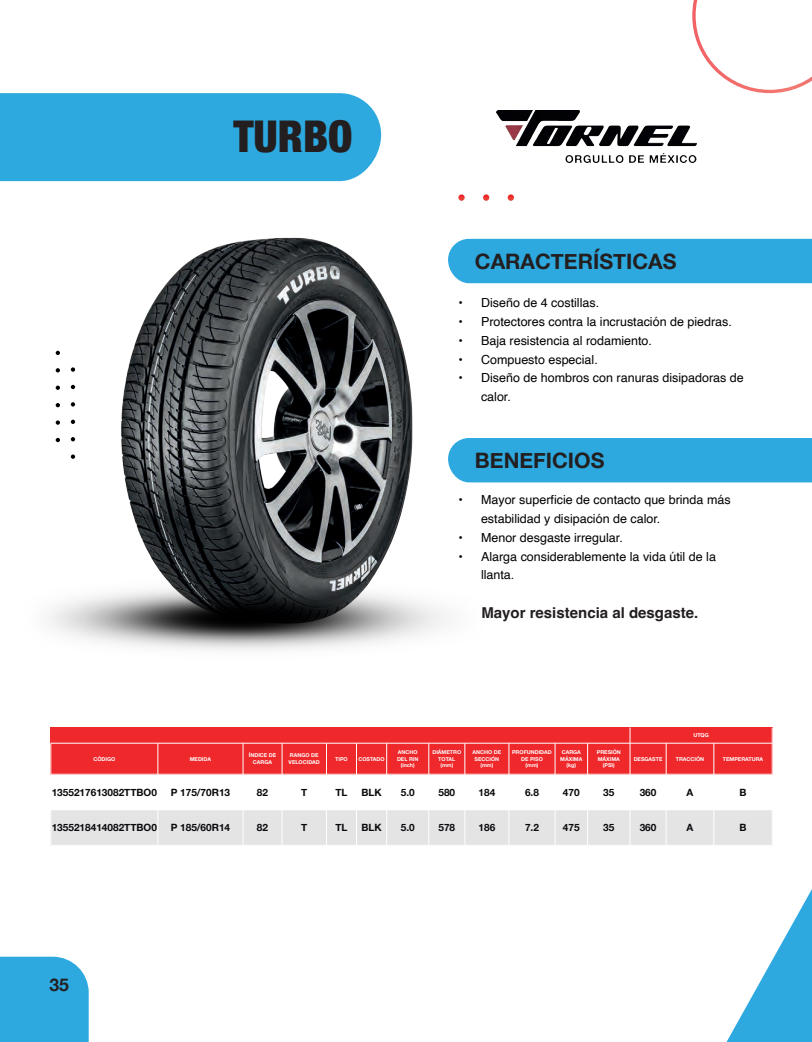
<style>
.page{position:relative;width:812px;height:1042px;background:#fff}
.page>*{position:absolute;margin:0;border:0;box-sizing:border-box;transform-origin:0 0}
.t1{font:900 condensed 43.75px "Helvetica Neue";color:#231f20}
.t2{font:700 21.25px "Helvetica Neue";color:#231f20}
.t3{font:700 17.5px "Helvetica Neue";color:#231f20}
.t4{font:700 15px "Helvetica";color:#231f20}
.t5{font:12.5px/18.8px "Helvetica";color:#000001}
.t6{font:700 10px "Helvetica Neue";color:#0b090d}
.t7{font:700 5.38px/6.5px "Helvetica Neue";color:#fff;text-align:center}
</style>
<div class="page">
<svg style="left:692px;top:0;width:119px;height:93px"></svg>
<svg style="left:507px;top:194px;width:7px;height:7px"></svg>
<div style="left:0;top:93px;width:381px;height:88px;background:#2da9e0"></div>
<div style="left:509px;top:239px;width:302px;height:44px;background:#2da9e0"></div>
<div style="left:509px;top:438px;width:302px;height:44px;background:#2da9e0"></div>
<svg style="left:726px;top:891px;width:85px;height:151px"></svg>
<div style="left:0;top:956px;width:89px;height:86px;background:#2da9e0"></div>
<div style="left:51px;top:727px;width:107px;height:16px;background:#ee282b"></div>
<div style="left:158px;top:727px;width:85px;height:16px;background:#ee282b"></div>
<div style="left:243px;top:727px;width:39px;height:16px;background:#ee282b"></div>
<div style="left:282px;top:727px;width:44px;height:16px;background:#ee282b"></div>
<div style="left:326px;top:727px;width:30px;height:16px;background:#ee282b"></div>
<div style="left:356px;top:727px;width:30px;height:16px;background:#ee282b"></div>
<div style="left:386px;top:727px;width:43px;height:16px;background:#ee282b"></div>
<div style="left:429px;top:727px;width:36px;height:16px;background:#ee282b"></div>
<div style="left:465px;top:727px;width:44px;height:16px;background:#ee282b"></div>
<div style="left:509px;top:727px;width:46px;height:16px;background:#ee282b"></div>
<div style="left:555px;top:727px;width:32px;height:16px;background:#ee282b"></div>
<div style="left:587px;top:727px;width:43px;height:16px;background:#ee282b"></div>
<div style="left:630px;top:727px;width:142px;height:16px;background:#ee282b"></div>
<div style="left:51px;top:743px;width:107px;height:31px;background:#ee282b"></div>
<div style="left:158px;top:743px;width:85px;height:31px;background:#ee282b"></div>
<div style="left:243px;top:743px;width:39px;height:31px;background:#ee282b"></div>
<div style="left:282px;top:743px;width:44px;height:31px;background:#ee282b"></div>
<div style="left:326px;top:743px;width:30px;height:31px;background:#ee282b"></div>
<div style="left:356px;top:743px;width:30px;height:31px;background:#ee282b"></div>
<div style="left:386px;top:743px;width:43px;height:31px;background:#ee282b"></div>
<div style="left:429px;top:743px;width:36px;height:31px;background:#ee282b"></div>
<div style="left:465px;top:743px;width:44px;height:31px;background:#ee282b"></div>
<div style="left:509px;top:743px;width:46px;height:31px;background:#ee282b"></div>
<div style="left:555px;top:743px;width:32px;height:31px;background:#ee282b"></div>
<div style="left:587px;top:743px;width:43px;height:31px;background:#ee282b"></div>
<div style="left:630px;top:743px;width:36px;height:31px;background:#ee282b"></div>
<div style="left:666px;top:743px;width:47px;height:31px;background:#ee282b"></div>
<div style="left:713px;top:743px;width:59px;height:31px;background:#ee282b"></div>
<div style="left:51px;top:810px;width:107px;height:35px;background:#e4e4e4"></div>
<div style="left:158px;top:810px;width:85px;height:35px;background:#e4e4e4"></div>
<div style="left:243px;top:810px;width:39px;height:35px;background:#e4e4e4"></div>
<div style="left:282px;top:810px;width:44px;height:35px;background:#e4e4e4"></div>
<div style="left:326px;top:810px;width:30px;height:35px;background:#e4e4e4"></div>
<div style="left:356px;top:810px;width:30px;height:35px;background:#e4e4e4"></div>
<div style="left:386px;top:810px;width:43px;height:35px;background:#e4e4e4"></div>
<div style="left:429px;top:810px;width:36px;height:35px;background:#e4e4e4"></div>
<div style="left:465px;top:810px;width:44px;height:35px;background:#e4e4e4"></div>
<div style="left:509px;top:810px;width:46px;height:35px;background:#e4e4e4"></div>
<div style="left:555px;top:810px;width:32px;height:35px;background:#e4e4e4"></div>
<div style="left:587px;top:810px;width:43px;height:35px;background:#e4e4e4"></div>
<div style="left:630px;top:810px;width:36px;height:35px;background:#e4e4e4"></div>
<div style="left:666px;top:810px;width:47px;height:35px;background:#e4e4e4"></div>
<div style="left:713px;top:810px;width:59px;height:35px;background:#e4e4e4"></div>
<hr style="left:157px;top:743px;width:1px;height:31px;background:#fff">
<hr style="left:157px;top:774px;width:1px;height:71px;background:#fff">
<hr style="left:243px;top:743px;width:1px;height:102px;background:#fff">
<hr style="left:282px;top:743px;width:1px;height:31px;background:#fff">
<hr style="left:282px;top:774px;width:1px;height:71px;background:#fff">
<hr style="left:326px;top:743px;width:1px;height:31px;background:#fff">
<hr style="left:326px;top:774px;width:1px;height:71px;background:#fff">
<hr style="left:356px;top:743px;width:1px;height:31px;background:#fff">
<hr style="left:356px;top:774px;width:1px;height:71px;background:#fff">
<hr style="left:386px;top:743px;width:1px;height:31px;background:#fff">
<hr style="left:386px;top:774px;width:1px;height:71px;background:#fff">
<hr style="left:428px;top:743px;width:1px;height:31px;background:#fff">
<hr style="left:428px;top:774px;width:1px;height:71px;background:#fff">
<hr style="left:464px;top:743px;width:1px;height:31px;background:#fff">
<hr style="left:464px;top:774px;width:1px;height:71px;background:#fff">
<hr style="left:508px;top:743px;width:1px;height:31px;background:#fff">
<hr style="left:508px;top:774px;width:1px;height:71px;background:#fff">
<hr style="left:554px;top:743px;width:1px;height:31px;background:#fff">
<hr style="left:554px;top:774px;width:1px;height:71px;background:#fff">
<hr style="left:587px;top:743px;width:1px;height:31px;background:#fff">
<hr style="left:587px;top:774px;width:1px;height:71px;background:#fff">
<hr style="left:629px;top:727px;width:1px;height:118px;background:#fff">
<hr style="left:665px;top:743px;width:1px;height:102px;background:#fff">
<hr style="left:713px;top:743px;width:1px;height:102px;background:#fff">
<hr style="left:51px;top:743px;width:107px;height:1px;background:#fff">
<hr style="left:158px;top:743px;width:85px;height:1px;background:#fff">
<hr style="left:243px;top:743px;width:39px;height:1px;background:#fff">
<hr style="left:282px;top:743px;width:44px;height:1px;background:#fff">
<hr style="left:326px;top:743px;width:30px;height:1px;background:#fff">
<hr style="left:356px;top:743px;width:30px;height:1px;background:#fff">
<hr style="left:386px;top:743px;width:43px;height:1px;background:#fff">
<hr style="left:429px;top:743px;width:36px;height:1px;background:#fff">
<hr style="left:465px;top:743px;width:44px;height:1px;background:#fff">
<hr style="left:509px;top:743px;width:46px;height:1px;background:#fff">
<hr style="left:555px;top:743px;width:32px;height:1px;background:#fff">
<hr style="left:587px;top:743px;width:185px;height:1px;background:#fff">
<hr style="left:51px;top:743px;width:1px;height:31px;background:#fff">
<hr style="left:51px;top:774px;width:1px;height:71px;background:#fff">
<hr style="left:771px;top:727px;width:1px;height:118px;background:#fff">
<img style="left:49px;top:237px;width:460px;height:413px">
<img style="left:496px;top:111px;width:200px;height:51px">
<h1 class="t1" style="left:233px;top:110px;width:121px">TURBO</h1>
<h2 class="t2" style="left:475px;top:248px;width:203px">CARACTERÍSTICAS</h2>
<p class="t5" style="left:458px;top:294px;width:142px">• Diseño de 4 costillas.</p>
<p class="t5" style="left:458px;top:313px;width:275px">• Protectores contra la incrustación de piedras.</p>
<p class="t5" style="left:458px;top:332px;width:195px">• Baja resistencia al rodamiento.</p>
<p class="t5" style="left:458px;top:351px;width:141px">• Compuesto especial.</p>
<p class="t5" style="left:481px;top:369px;width:264px;text-indent:-22px">• Diseño de hombros con ranuras disipadoras de calor.</p>
<h2 class="t2" style="left:475px;top:447px;width:131px">BENEFICIOS</h2>
<p class="t5" style="left:481px;top:491px;width:251px;text-indent:-22px">• Mayor superficie de contacto que brinda más estabilidad y disipación de calor.</p>
<p class="t5" style="left:458px;top:529px;width:166px">• Menor desgaste irregular.</p>
<p class="t5" style="left:481px;top:548px;width:236px;text-indent:-22px">• Alarga considerablemente la vida útil de la llanta.</p>
<p class="t4" style="left:481px;top:606px;width:218px">Mayor resistencia al desgaste.</p>
<p class="t7" style="left:693px;top:732px;width:17px">UTQG</p>
<p class="t7" style="left:93px;top:755px;width:23px">CÓDIGO</p>
<p class="t7" style="left:190px;top:755px;width:23px">MEDIDA</p>
<p class="t7" style="left:249px;top:752px;width:29px">ÍNDICE DE<br>CARGA</p>
<p class="t7" style="left:288px;top:752px;width:33px;text-align:left">RANGO DE<br>VELOCIDAD</p>
<p class="t7" style="left:335px;top:755px;width:14px">TIPO</p>
<p class="t7" style="left:358px;top:755px;width:28px">COSTADO</p>
<p class="t7" style="left:397px;top:749px;width:23px">ANCHO<br>DEL RIN (inch)</p>
<p class="t7" style="left:432px;top:749px;width:30px">DIÁMETRO<br>TOTAL (mm)</p>
<p class="t7" style="left:472px;top:749px;width:30px">ANCHO DE<br>SECCIÓN (mm)</p>
<p class="t7" style="left:512px;top:749px;width:41px">PROFUNDIDAD<br>DE PISO<br>(mm)</p>
<p class="t7" style="left:560px;top:749px;width:24px">CARGA<br>MÁXIMA (kg)</p>
<p class="t7" style="left:596px;top:749px;width:26px">PRESIÓN<br>MÁXIMA (PSI)</p>
<p class="t7" style="left:633px;top:755px;width:30px">DESGASTE</p>
<p class="t7" style="left:675px;top:755px;width:30px">TRACCIÓN</p>
<p class="t7" style="left:722px;top:755px;width:42px">TEMPERATURA</p>
<p class="t6" style="left:52px;top:786px;width:107px">1355217613082TTBO0</p>
<p class="t6" style="left:171px;top:786px;width:61px">P 175/70R13</p>
<p class="t6" style="left:257px;top:786px;width:13px">82</p>
<p class="t6" style="left:301px;top:786px;width:8px">T</p>
<p class="t6" style="left:335px;top:786px;width:14px">TL</p>
<p class="t6" style="left:361px;top:786px;width:22px">BLK</p>
<p class="t6" style="left:401px;top:786px;width:15px">5.0</p>
<p class="t6" style="left:438px;top:786px;width:18px">580</p>
<p class="t6" style="left:478px;top:786px;width:18px">184</p>
<p class="t6" style="left:525px;top:786px;width:15px">6.8</p>
<p class="t6" style="left:563px;top:786px;width:18px">470</p>
<p class="t6" style="left:603px;top:786px;width:13px">35</p>
<p class="t6" style="left:639px;top:786px;width:18px">360</p>
<p class="t6" style="left:686px;top:786px;width:8px">A</p>
<p class="t6" style="left:739px;top:786px;width:9px">B</p>
<p class="t6" style="left:52px;top:821px;width:107px">1355218414082TTBO0</p>
<p class="t6" style="left:171px;top:821px;width:61px">P 185/60R14</p>
<p class="t6" style="left:257px;top:821px;width:13px">82</p>
<p class="t6" style="left:301px;top:821px;width:8px">T</p>
<p class="t6" style="left:335px;top:821px;width:14px">TL</p>
<p class="t6" style="left:361px;top:821px;width:22px">BLK</p>
<p class="t6" style="left:401px;top:821px;width:15px">5.0</p>
<p class="t6" style="left:438px;top:821px;width:18px">578</p>
<p class="t6" style="left:478px;top:821px;width:18px">186</p>
<p class="t6" style="left:525px;top:821px;width:15px">7.2</p>
<p class="t6" style="left:563px;top:821px;width:18px">475</p>
<p class="t6" style="left:603px;top:821px;width:13px">35</p>
<p class="t6" style="left:639px;top:821px;width:18px">360</p>
<p class="t6" style="left:686px;top:821px;width:8px">A</p>
<p class="t6" style="left:739px;top:821px;width:9px">B</p>
<h3 class="t3" style="left:49px;top:974px;width:21px">35</h3>
</div>
